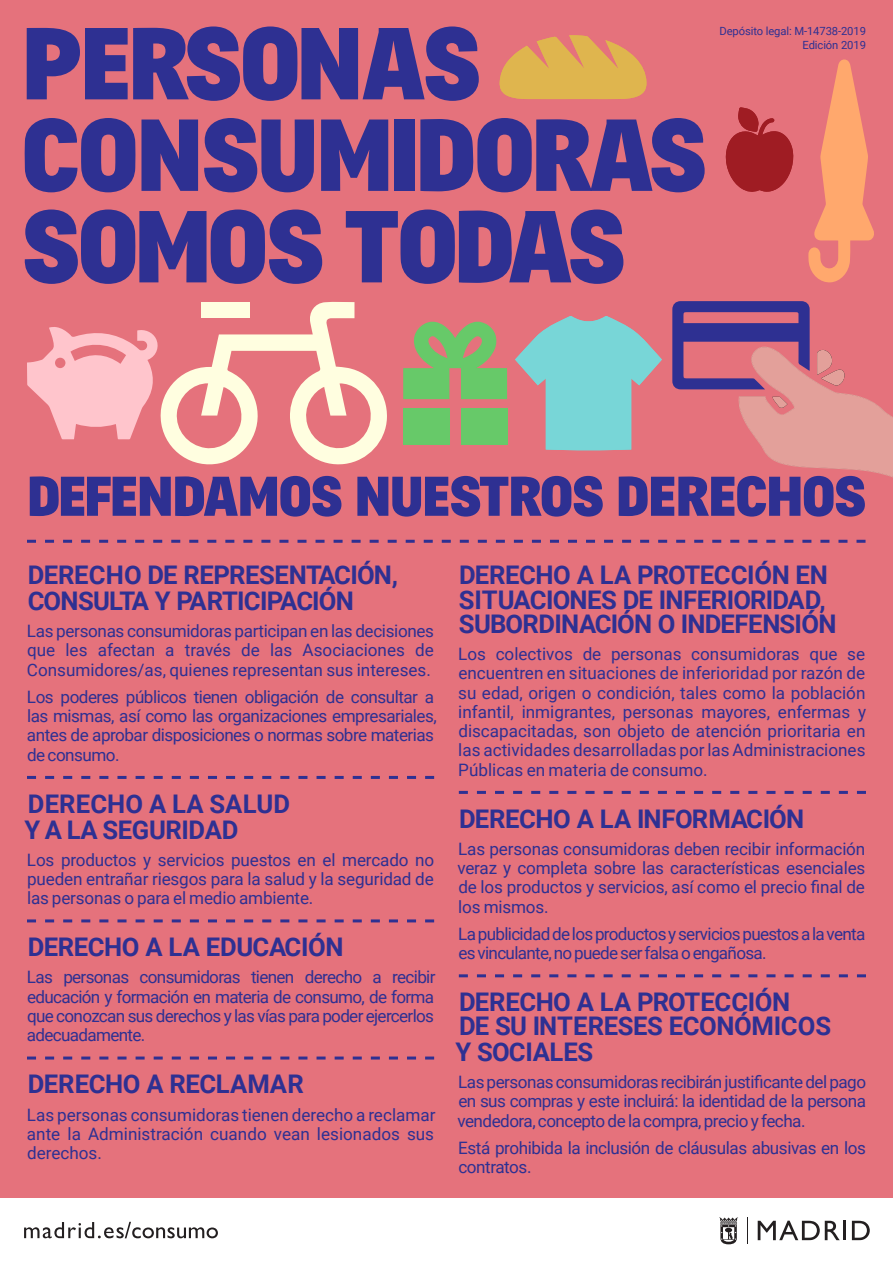
<style>
.page{position:relative;width:893px;height:1263px;background:#fff}
.page>*{position:absolute;margin:0;border:0;box-sizing:border-box;transform-origin:0 0}
.t1{font:900 100.5px "Fengardo Neue";letter-spacing:-.02em;color:#2e3092}
.t2{font:900 100.5px "Fengardo Neue";letter-spacing:-.04em;color:#2e3092}
.t3{font:900 55.05px "Fengardo Neue";letter-spacing:-.02em;color:#2e3092}
.t4{font:700 25.65px "Roboto";letter-spacing:-.015em;color:#2e3092}
.t5{font:700 25.65px/24.2px "Roboto";letter-spacing:-.035em;color:#2e3092}
.t6{font:700 25.65px "Roboto";letter-spacing:.005em;color:#2e3092}
.t7{font:17.1px/19.3px "Roboto";letter-spacing:-.03em;color:#2e3092;text-align:justify}
.t8{font:11.25px "Roboto";letter-spacing:-.01em;color:#2e3092}
</style>
<div class="page">
<div style="left:0;top:0;width:893px;height:1198px;background:#e5727c"></div>
<svg style="left:725px;top:133px;width:13px;height:53px"></svg>
<svg style="left:499px;top:35px;width:148px;height:64px"></svg>
<svg style="left:515px;top:316px;width:147px;height:135px"></svg>
<svg style="left:27px;top:540px;width:838px;height:3px"></svg>
<svg style="left:459px;top:791px;width:407px;height:3px"></svg>
<svg style="left:27px;top:776px;width:407px;height:3px"></svg>
<svg style="left:27px;top:919px;width:407px;height:3px"></svg>
<svg style="left:27px;top:1056px;width:407px;height:3px"></svg>
<svg style="left:459px;top:974px;width:407px;height:3px"></svg>
<svg style="left:449px;top:408px;width:1px;height:36px"></svg>
<svg style="left:403px;top:322px;width:104px;height:77px"></svg>
<div style="left:403px;top:408px;width:46px;height:36px;background:#67c969"></div>
<div style="left:461px;top:408px;width:46px;height:36px;background:#67c969"></div>
<svg style="left:738px;top:59px;width:155px;height:419px"></svg>
<svg style="left:672px;top:301px;width:221px;height:176px"></svg>
<svg style="left:27px;top:302px;width:360px;height:163px"></svg>
<svg style="left:24px;top:1222px;width:194px;height:16px"></svg>
<svg style="left:747px;top:1217px;width:1px;height:27px"></svg>
<svg style="left:758px;top:1220px;width:82px;height:20px"></svg>
<hr style="left:843px;top:1221px;width:3px;height:19px;background:#231f20">
<svg style="left:852px;top:1221px;width:18px;height:19px"></svg>
<svg style="left:719px;top:1217px;width:19px;height:27px"></svg>
<p class="t1" style="left:22px;top:8px;width:461px">PERSONAS</p>
<p class="t1" style="left:22px;top:99px;width:686px">CONSUMIDORAS</p>
<p class="t2" style="left:22px;top:191px;width:605px">SOMOS TODAS</p>
<p class="t8" style="left:719px;top:24px;width:148px">Depósito legal: M-14738-2019</p>
<p class="t8" style="left:802px;top:37px;width:65px">Edición 2019</p>
<p class="t3" style="left:27px;top:466px;width:840px">DEFENDAMOS NUESTROS DERECHOS</p>
<p class="t4" style="left:28px;top:557px;width:372px">DERECHO DE REPRESENTACIÓN,</p>
<p class="t5" style="left:28px;top:588px;width:328px">CONSULTA Y PARTICIPACIÓN</p>
<p class="t7" style="left:27px;top:621px;width:409px">Las personas consumidoras participan en las decisiones que les afectan a través de las Asociaciones de Consumidores/as, quienes representan sus intereses.</p>
<p class="t7" style="left:27px;top:686px;width:411px;text-align:left">Los poderes públicos tienen obligación de consultar a las mismas, así como las organizaciones empresariales, antes de aprobar disposiciones o normas sobre materias de consumo.</p>
<p class="t6" style="left:28px;top:786px;width:264px">DERECHO A LA SALUD</p>
<p class="t4" style="left:24px;top:811px;width:216px">Y A LA SEGURIDAD</p>
<p class="t7" style="left:27px;top:849px;width:409px">Los productos y servicios puestos en el mercado no pueden entrañar riesgos para la salud y la seguridad de las personas o para el medio ambiente.</p>
<p class="t4" style="left:28px;top:929px;width:317px">DERECHO A LA EDUCACIÓN</p>
<p class="t7" style="left:27px;top:967px;width:410px">Las personas consumidoras tienen derecho a recibir educación y formación en materia de consumo, de forma que conozcan sus derechos y las vías para poder ejercerlos adecuadamente.</p>
<p class="t4" style="left:28px;top:1066px;width:277px">DERECHO A RECLAMAR</p>
<p class="t7" style="left:27px;top:1104px;width:410px">Las personas consumidoras tienen derecho a reclamar ante la Administración cuando vean lesionados sus derechos.</p>
<p class="t4" style="left:459px;top:557px;width:370px">DERECHO A LA PROTECCIÓN EN</p>
<p class="t5" style="left:459px;top:586px;width:379px">SITUACIONES DE INFERIORIDAD,<br>SUBORDINACIÓN O INDEFENSIÓN</p>
<p class="t7" style="left:458px;top:644px;width:409px">Los colectivos de personas consumidoras que se encuentren en situaciones de inferioridad por razón de su edad, origen o condición, tales como la población infantil, inmigrantes, personas mayores, enfermas y discapacitadas, son objeto de atención prioritaria en las actividades desarrolladas por las Administraciones Públicas en materia de consumo.</p>
<p class="t4" style="left:459px;top:801px;width:347px">DERECHO A LA INFORMACIÓN</p>
<p class="t7" style="left:457px;top:838px;width:409px">Las personas consumidoras deben recibir información veraz y completa sobre las características esenciales de los productos y servicios, así como el precio final de los mismos.</p>
<p class="t7" style="left:458px;top:923px;width:409px">La publicidad de los productos y servicios puestos a la venta es vinculante, no puede ser falsa o engañosa.</p>
<p class="t4" style="left:459px;top:984px;width:333px">DERECHO A LA PROTECCIÓN</p>
<p class="t4" style="left:459px;top:1008px;width:374px">DE SU INTERESES ECONÓMICOS</p>
<p class="t4" style="left:456px;top:1034px;width:139px">Y SOCIALES</p>
<p class="t7" style="left:457px;top:1072px;width:410px">Las personas consumidoras recibirán justificante del pago en sus compras y este incluirá: la identidad de la persona vendedora, concepto de la compra, precio y fecha.</p>
<p class="t7" style="left:458px;top:1137px;width:409px">Está prohibida la inclusión de cláusulas abusivas en los contratos.</p>
</div>
